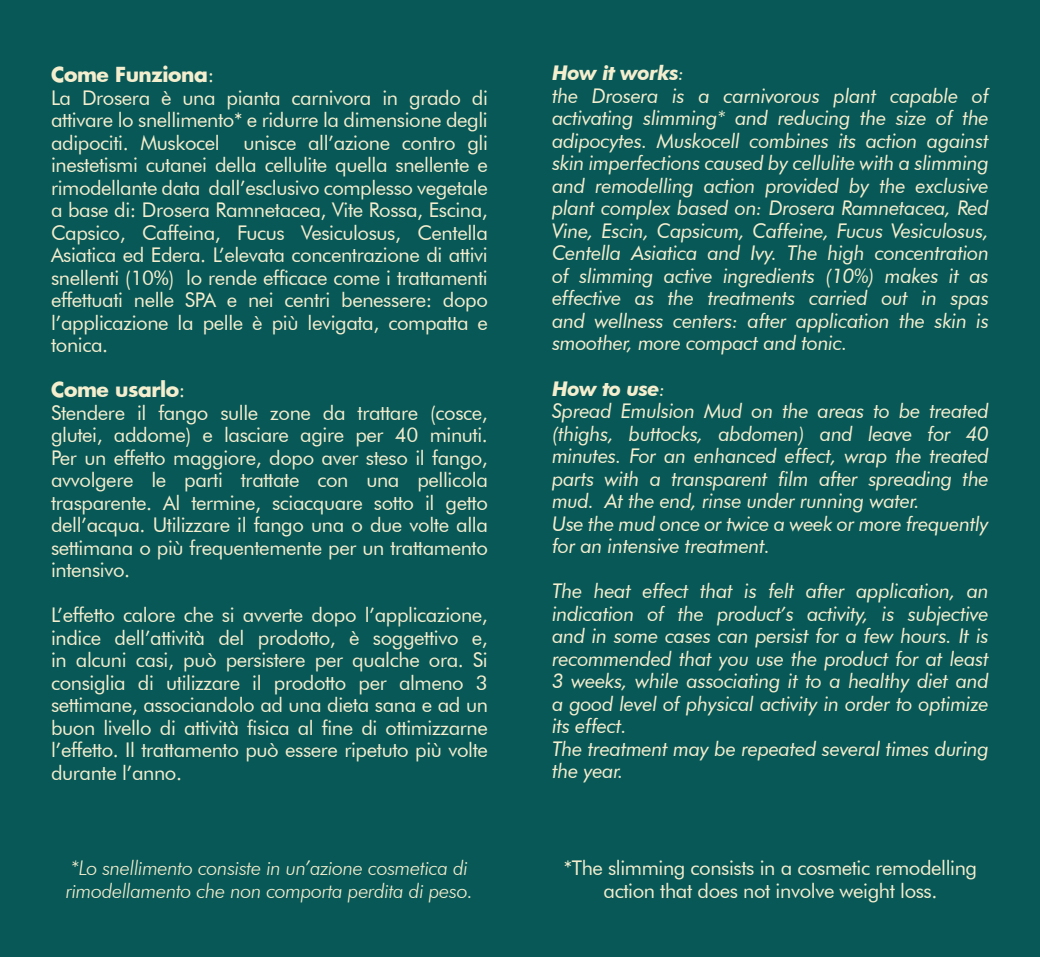
<style>
.page{position:relative;width:1040px;height:957px;background:#075857}
.page>*{position:absolute;margin:0;border:0;box-sizing:border-box;transform-origin:0 0}
.t1{font:20.25px/22.5px "Futura BT";letter-spacing:-.02em;color:#f5eece;text-align:justify}
.t2{font:italic 20.25px/22.5px "Futura BT";letter-spacing:-.02em;color:#f5eece}
.t3{font:italic 300 20.25px/22.5px "Futura BT";letter-spacing:-.02em;color:#f5eece}
.t4{font:700 20.25px "Futura";letter-spacing:-.02em;color:#f5eece}
.s1{font-family:"Futura BT";font-weight:400}
.s2{font-weight:700}
</style>
<div class="page">
<p class="t4" style="left:51px;top:60px;width:165px">Come Funziona<span class="s1">:</span></p>
<p class="t1" style="left:51px;top:86px;width:438px">La Drosera è una pianta carnivora in grado di attivare lo snellimento* e ridurre la dimensione degli adipociti. Muskocel unisce all’azione contro gli inestetismi cutanei della cellulite quella snellente e rimodellante data dall’esclusivo complesso vegetale a base di: Drosera Ramnetacea, Vite Rossa, Escina, Capsico, Caffeina, Fucus Vesiculosus, Centella Asiatica ed Edera. L’elevata concentrazione di attivi snellenti (10%) lo rende efficace come i trattamenti effettuati nelle SPA e nei centri benessere: dopo l’applicazione la pelle è più levigata, compatta e tonica.</p>
<p class="t4" style="left:51px;top:375px;width:136px">Come usarlo<span class="s1">:</span></p>
<p class="t1" style="left:51px;top:401px;width:438px">Stendere il fango sulle zone da trattare (cosce, glutei, addome) e lasciare agire per 40 minuti.<br>Per un effetto maggiore, dopo aver steso il fango, avvolgere le parti trattate con una pellicola trasparente. Al termine, sciacquare sotto il getto dell’acqua. Utilizzare il fango una o due volte alla settimana o più frequentemente per un trattamento intensivo.</p>
<p class="t1" style="left:51px;top:603px;width:438px">L’effetto calore che si avverte dopo l’applicazione, indice dell’attività del prodotto, è soggettivo e, in alcuni casi, può persistere per qualche ora. Si consiglia di utilizzare il prodotto per almeno 3 settimane, associandolo ad una dieta sana e ad un buon livello di attività fisica al fine di ottimizzarne l’effetto. Il trattamento può essere ripetuto più volte durante l’anno.</p>
<p class="t2" style="left:552px;top:62px;width:438px"><span class="s2">How it works</span>:<br>the Drosera is a carnivorous plant capable of activating slimming* and reducing the size of the adipocytes. Muskocell combines its action against skin imperfections caused by cellulite with a slimming and remodelling action provided by the exclusive plant complex based on: Drosera Ramnetacea, Red Vine, Escin, Capsicum, Caffeine, Fucus Vesiculosus, Centella Asiatica and Ivy. The high concentration of slimming active ingredients (10%) makes it as effective as the treatments carried out in spas and wellness centers: after application the skin is smoother, more compact and tonic.</p>
<p class="t2" style="left:552px;top:377px;width:438px"><span class="s2">How to use</span>:<br>Spread Emulsion Mud on the areas to be treated (thighs, buttocks, abdomen) and leave for 40 minutes. For an enhanced effect, wrap the treated parts with a transparent film after spreading the mud. At the end, rinse under running water.<br>Use the mud once or twice a week or more frequently for an intensive treatment.</p>
<p class="t2" style="left:552px;top:579px;width:438px">The heat effect that is felt after application, an indication of the product’s activity, is subjective and in some cases can persist for a few hours. It is recommended that you use the product for at least 3 weeks, while associating it to a healthy diet and a good level of physical activity in order to optimize its effect.<br>The treatment may be repeated several times during the year.</p>
<p class="t3" style="left:66px;top:856px;width:409px">*Lo snellimento consiste in un’azione cosmetica di rimodellamento che non comporta perdita di peso.</p>
<p class="t1" style="left:564px;top:856px;width:415px;text-align:center">*The slimming consists in a cosmetic remodelling action that does not involve weight loss.</p>
</div>
